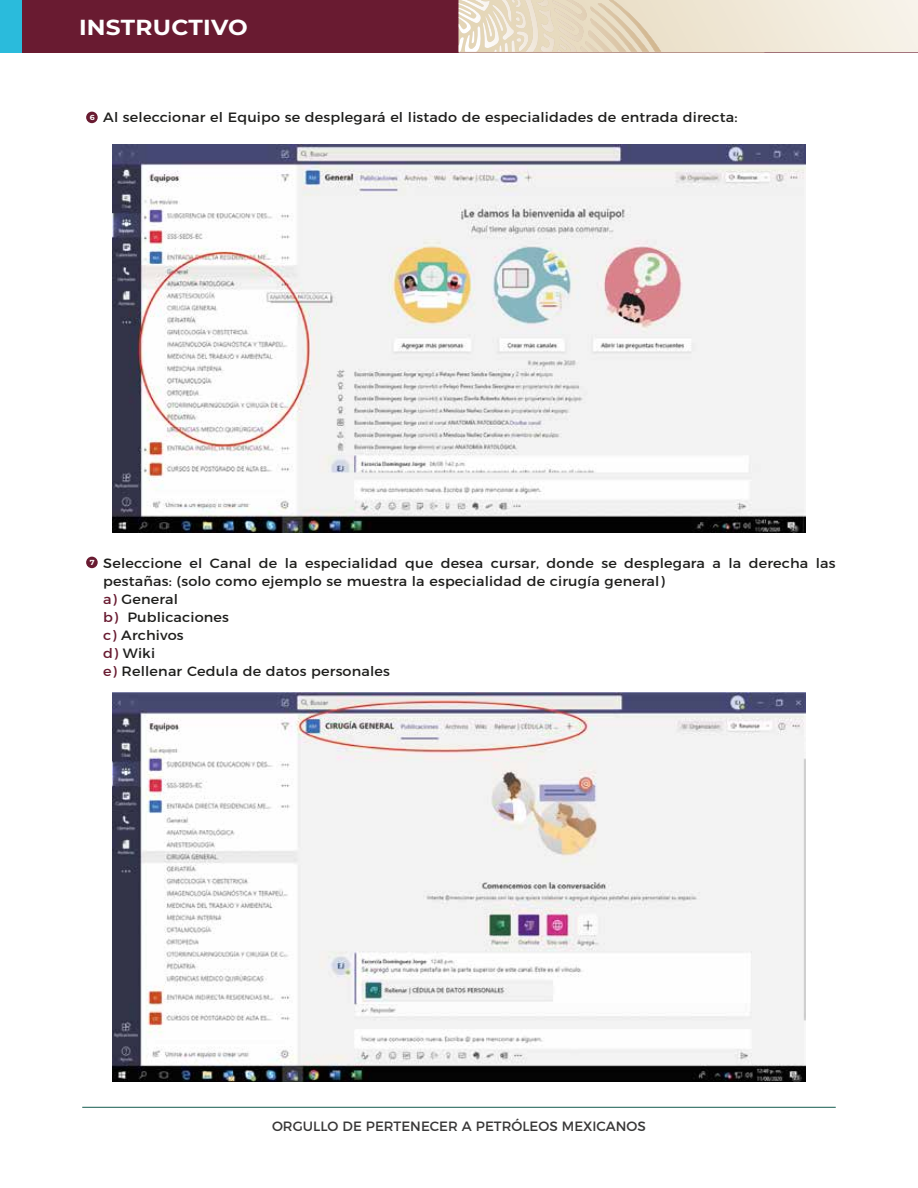
<style>
.page{position:relative;width:918px;height:1188px;background:#fff}
.page>*{position:absolute;margin:0;border:0;box-sizing:border-box;transform-origin:0 0}
.t1{font:700 21.75px "Montserrat";letter-spacing:.01em;color:#fff;scale:1.07 1}
.t2{font:13.5px/18px "Montserrat";letter-spacing:.01em;color:#1e1e1c;scale:1.07 1}
.t3{font:13.5px "Montserrat";color:#383737}
.t4{font:700 7.35px "Montserrat";color:#fff;scale:1.07 1}
.s1{color:#691b31}
</style>
<div class="page">
<div style="left:0;top:0;width:918px;height:52px;background:#691b31"></div>
<div style="left:0;top:0;width:22px;height:53px;background:#2abbdc"></div>
<svg style="left:459px;top:0;width:459px;height:52px;background:#ede3d0"></svg>
<hr style="left:82px;top:1107px;width:754px;height:1px;background:#145c4f">
<div style="left:86px;top:112px;width:12px;height:11px;background:#691b31;border-radius:50%"></div>
<div style="left:86px;top:557px;width:12px;height:11px;background:#691b31;border-radius:50%"></div>
<img style="left:113px;top:145px;width:692px;height:388px">
<img style="left:113px;top:692px;width:692px;height:390px">
<h1 class="t1" style="left:79px;top:11px;width:159px">INSTRUCTIVO</h1>
<p class="t4" style="left:90px;top:112px;width:6px">6</p>
<p class="t2" style="left:103px;top:107px;width:594px">Al seleccionar el Equipo se desplegará el listado de especialidades de entrada directa:</p>
<p class="t4" style="left:90px;top:557px;width:6px">7</p>
<p class="t2" style="left:103px;top:553px;width:686px">Seleccione el Canal de la especialidad que desea cursar, donde se desplegara a la derecha las pestañas: (solo como ejemplo se muestra la especialidad de cirugía general)<br><span class="s1">a)</span> General<br><span class="s1">b)</span> Publicaciones<br><span class="s1">c)</span> Archivos<br><span class="s1">d)</span> Wiki<br><span class="s1">e)</span> Rellenar Cedula de datos personales</p>
<p class="t3" style="left:272px;top:1116px;width:375px">ORGULLO DE PERTENECER A PETRÓLEOS MEXICANOS</p>
</div>
